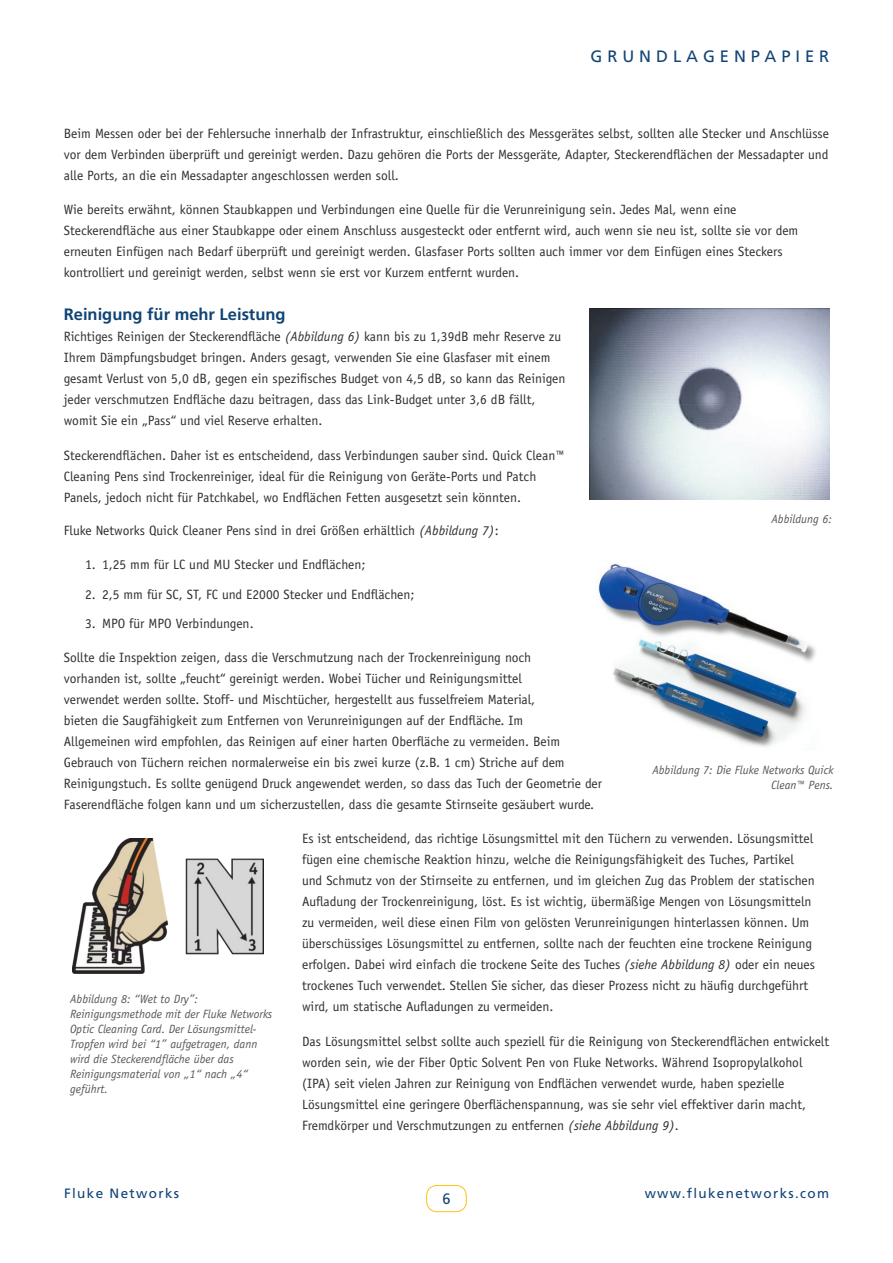
<style>
.page{position:relative;width:893px;height:1263px;background:#fff}
.page>*{position:absolute;margin:0;border:0;box-sizing:border-box;transform-origin:0 0}
.t1{font:700 16.5px "Frutiger";color:#104376}
.t2{font:16.5px "Frutiger";letter-spacing:.3em;color:#104376}
.t3{font:15px "Frutiger";color:#104376}
.t4{font:13.5px/21px "Officina Sans";color:#312f30}
.t5{font:13.5px "Frutiger";letter-spacing:.1em;color:#104376}
.t6{font:italic 12px/15px "Officina Sans";color:#57585a;text-align:right}
.s1{font-style:italic}
</style>
<div class="page">
<div style="left:426px;top:1185px;width:41px;height:27px;border:1px solid #fec210;border-radius:10px"></div>
<img style="left:589px;top:309px;width:240px;height:190px">
<img style="left:598px;top:563px;width:218px;height:184px">
<img style="left:72px;top:838px;width:192px;height:135px">
<p class="t2" style="left:590px;top:47px;width:240px">GRUNDLAGENPAPIER</p>
<p class="t4" style="left:64px;top:123px;width:767px;text-align:justify">Beim Messen oder bei der Fehlersuche innerhalb der Infrastruktur, einschließlich des Messgerätes selbst, sollten alle Stecker und Anschlüsse vor dem Verbinden überprüft und gereinigt werden. Dazu gehören die Ports der Messgeräte, Adapter, Steckerendflächen der Messadapter und alle Ports, an die ein Messadapter angeschlossen werden soll.</p>
<p class="t4" style="left:64px;top:199px;width:736px">Wie bereits erwähnt, können Staubkappen und Verbindungen eine Quelle für die Verunreinigung sein. Jedes Mal, wenn eine Steckerendfläche aus einer Staubkappe oder einem Anschluss ausgesteckt oder entfernt wird, auch wenn sie neu ist, sollte sie vor dem erneuten Einfügen nach Bedarf überprüft und gereinigt werden. Glasfaser Ports sollten auch immer vor dem Einfügen eines Steckers kontrolliert und gereinigt werden, selbst wenn sie erst vor Kurzem entfernt wurden.</p>
<p class="t1" style="left:64px;top:305px;width:223px">Reinigung für mehr Leistung</p>
<p class="t4" style="left:64px;top:326px;width:503px">Richtiges Reinigen der Steckerendfläche <span class="s1">(Abbildung 6)</span> kann bis zu 1,39dB mehr Reserve zu Ihrem Dämpfungsbudget bringen. Anders gesagt, verwenden Sie eine Glasfaser mit einem gesamt Verlust von 5,0 dB, gegen ein spezifisches Budget von 4,5 dB, so kann das Reinigen jeder verschmutzen Endfläche dazu beitragen, dass das Link-Budget unter 3,6 dB fällt, womit Sie ein „Pass“ und viel Reserve erhalten.</p>
<p class="t4" style="left:64px;top:444px;width:503px">Steckerendflächen. Daher ist es entscheidend, dass Verbindungen sauber sind. Quick Clean™<br>Cleaning Pens sind Trockenreiniger, ideal für die Reinigung von Geräte-Ports und Patch<br>Panels, jedoch nicht für Patchkabel, wo Endflächen Fetten ausgesetzt sein könnten.</p>
<p class="t4" style="left:64px;top:520px;width:436px">Fluke Networks Quick Cleaner Pens sind in drei Größen erhältlich <span class="s1">(Abbildung 7)</span>:</p>
<p class="t4" style="left:85px;top:554px;width:282px">1. 1,25 mm für LC und MU Stecker und Endflächen;</p>
<p class="t4" style="left:85px;top:583px;width:331px">2. 2,5 mm für SC, ST, FC und E2000 Stecker und Endflächen;</p>
<p class="t4" style="left:85px;top:613px;width:170px">3. MPO für MPO Verbindungen.</p>
<p class="t4" style="left:64px;top:647px;width:540px">Sollte die Inspektion zeigen, dass die Verschmutzung nach der Trockenreinigung noch<br>vorhanden ist, sollte „feucht“ gereinigt werden. Wobei Tücher und Reinigungsmittel<br>verwendet werden sollte. Stoff- und Mischtücher, hergestellt aus fusselfreiem Material,<br>bieten die Saugfähigkeit zum Entfernen von Verunreinigungen auf der Endfläche. Im<br>Allgemeinen wird empfohlen, das Reinigen auf einer harten Oberfläche zu vermeiden. Beim Gebrauch von Tüchern reichen normalerweise ein bis zwei kurze (z.B. 1 cm) Striche auf dem Reinigungstuch. Es sollte genügend Druck angewendet werden, so dass das Tuch der Geometrie der Faserendfläche folgen kann und um sicherzustellen, dass die gesamte Stirnseite gesäubert wurde.</p>
<p class="t4" style="left:302px;top:828px;width:514px">Es ist entscheidend, das richtige Lösungsmittel mit den Tüchern zu verwenden. Lösungsmittel fügen eine chemische Reaktion hinzu, welche die Reinigungsfähigkeit des Tuches, Partikel und Schmutz von der Stirnseite zu entfernen, und im gleichen Zug das Problem der statischen Aufladung der Trockenreinigung, löst. Es ist wichtig, übermäßige Mengen von Lösungsmitteln zu vermeiden, weil diese einen Film von gelösten Verunreinigungen hinterlassen können. Um überschüssiges Lösungsmittel zu entfernen, sollte nach der feuchten eine trockene Reinigung erfolgen. Dabei wird einfach die trockene Seite des Tuches <span class="s1">(siehe Abbildung 8)</span> oder ein neues trockenes Tuch verwendet. Stellen Sie sicher, das dieser Prozess nicht zu häufig durchgeführt wird, um statische Aufladungen zu vermeiden.</p>
<p class="t4" style="left:302px;top:1031px;width:529px">Das Lösungsmittel selbst sollte auch speziell für die Reinigung von Steckerendflächen entwickelt worden sein, wie der Fiber Optic Solvent Pen von Fluke Networks. Während Isopropylalkohol (IPA) seit vielen Jahren zur Reinigung von Endflächen verwendet wurde, haben spezielle Lösungsmittel eine geringere Oberflächenspannung, was sie sehr viel effektiver darin macht, Fremdkörper und Verschmutzungen zu entfernen <span class="s1">(siehe Abbildung 9)</span>.</p>
<p class="t6" style="left:771px;top:511px;width:62px">Abbildung 6:</p>
<p class="t6" style="left:652px;top:762px;width:183px">Abbildung 7: Die Fluke Networks Quick<br>Clean™ Pens.</p>
<p class="t6" style="left:70px;top:991px;width:204px;text-align:left">Abbildung 8: “Wet to Dry”:<br>Reinigungsmethode mit der Fluke Networks<br>Optic Cleaning Card. Der Lösungsmittel-<br>Tropfen wird bei “1” aufgetragen, dann wird die Steckerendfläche über das<br>Reinigungsmaterial von „1“ nach „4“ geführt.</p>
<p class="t5" style="left:64px;top:1186px;width:117px">Fluke Networks</p>
<p class="t5" style="left:645px;top:1186px;width:186px">www.flukenetworks.com</p>
<p class="t3" style="left:442px;top:1190px;width:10px">6</p>
</div>
